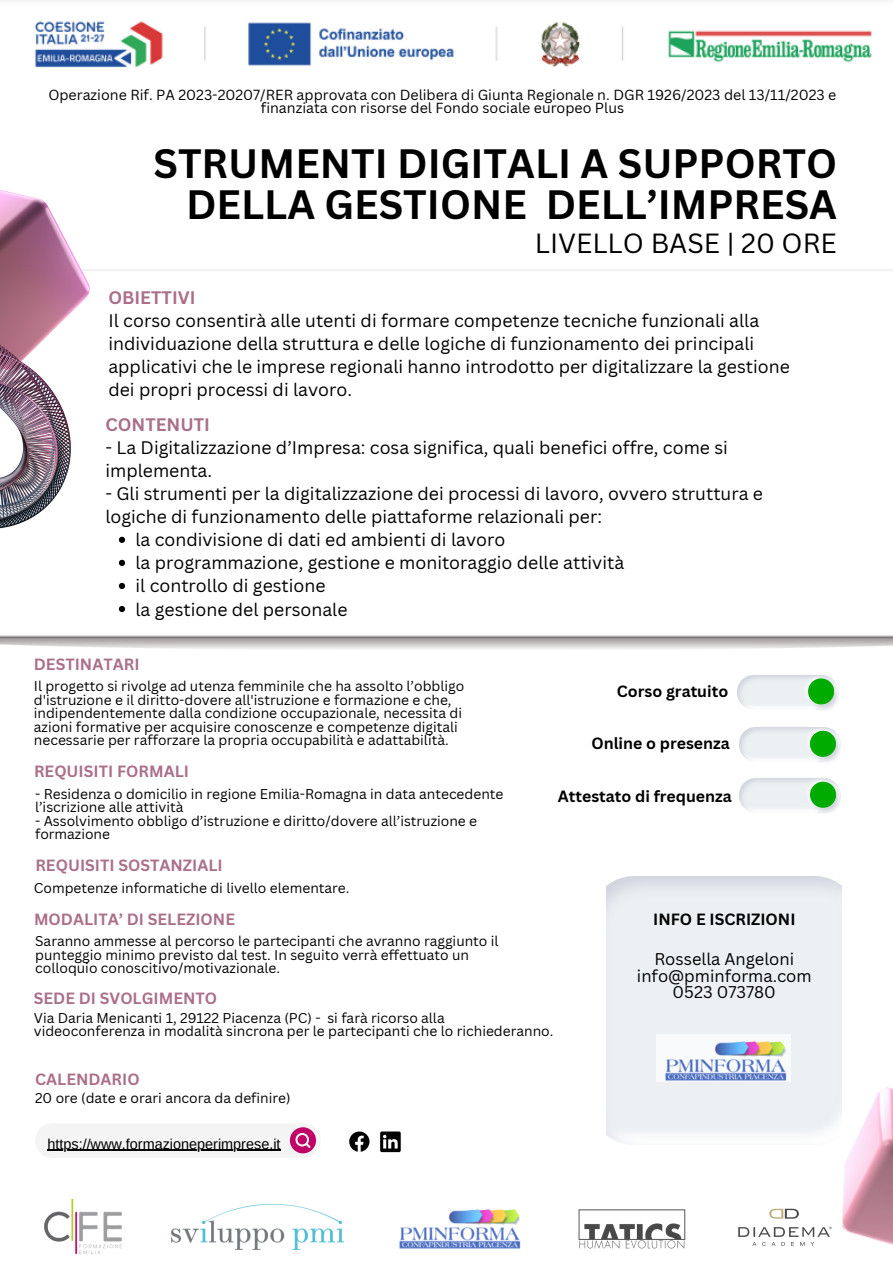
<style>
.page{position:relative;width:893px;height:1263px;background:#fff}
.page>*{position:absolute;margin:0;border:0;box-sizing:border-box;transform-origin:0 0}
.t1{font:700 39.9px/41.1px "Canva Sans";color:#000;text-align:right}
.t2{font:27px "Canva Sans";color:#000}
.t3{font:17.7px/23.1px "Canva Sans";color:#000}
.t4{font:700 17.7px "Canva Sans";color:#aa6f89}
.t5{font:16.58px "Canva Sans";color:#000}
.t6{font:700 15.83px "Canva Sans";color:#aa6f89}
.t7{font:700 15.83px "Canva Sans";color:#000}
.t8{font:14.4px "Arimo";color:#000}
.t9{font:14.25px/13.8px "Canva Sans";color:#000;text-align:center}
.t10{font:13.8px/13.5px "Canva Sans";color:#000}
</style>
<div class="page">
<img style="left:0;top:0;width:893px;height:68px">
<img style="left:44px;top:1199px;width:78px;height:56px">
<img style="left:172px;top:1205px;width:171px;height:45px">
<img style="left:399px;top:1209px;width:122px;height:40px">
<img style="left:578px;top:1209px;width:108px;height:40px">
<svg style="left:738px;top:1227px;width:55px;height:19px"></svg>
<svg style="left:769px;top:1209px;width:24px;height:9px"></svg>
<img style="left:0;top:190px;width:89px;height:139px">
<img style="left:738px;top:675px;width:101px;height:35px">
<svg style="left:808px;top:678px;width:26px;height:26px"></svg>
<img style="left:740px;top:727px;width:101px;height:35px">
<svg style="left:810px;top:731px;width:26px;height:26px"></svg>
<img style="left:740px;top:778px;width:101px;height:35px">
<svg style="left:810px;top:782px;width:26px;height:25px"></svg>
<img style="left:0;top:329px;width:71px;height:200px">
<img style="left:793px;top:1087px;width:100px;height:159px">
<div style="left:35px;top:1123px;width:286px;height:35px;background:#f4f4f4;border-radius:17px"></div>
<div style="left:290px;top:1127px;width:26px;height:26px;background:#c00266;border-radius:50%"></div>
<svg style="left:295px;top:1133px;width:15px;height:15px"></svg>
<svg style="left:349px;top:1131px;width:20px;height:21px"></svg>
<svg style="left:380px;top:1131px;width:21px;height:21px"></svg>
<svg style="left:119px;top:537px;width:6px;height:6px"></svg>
<svg style="left:119px;top:560px;width:6px;height:6px"></svg>
<svg style="left:119px;top:583px;width:6px;height:6px"></svg>
<svg style="left:119px;top:606px;width:6px;height:6px"></svg>
<img style="left:656px;top:1034px;width:135px;height:47px">
<hr style="left:47px;top:1149px;width:234px;height:1px;background:#000">
<p class="t9" style="left:48px;top:87px;width:789px">Operazione Rif. PA 2023-20207/RER approvata con Delibera di Giunta Regionale n. DGR 1926/2023 del 13/11/2023 e finanziata con risorse del Fondo sociale europeo Plus</p>
<p class="t1" style="left:153px;top:142px;width:685px">STRUMENTI DIGITALI A SUPPORTO<br>DELLA GESTIONE DELL’IMPRESA</p>
<p class="t2" style="left:535px;top:224px;width:304px">LIVELLO BASE | 20 ORE</p>
<p class="t4" style="left:108px;top:285px;width:89px">OBIETTIVI</p>
<p class="t3" style="left:108px;top:309px;width:683px">Il corso consentirà alle utenti di formare competenze tecniche funzionali alla individuazione della struttura e delle logiche di funzionamento dei principali applicativi che le imprese regionali hanno introdotto per digitalizzare la gestione</p>
<p class="t3" style="left:108px;top:378px;width:245px">dei propri processi di lavoro.</p>
<p class="t4" style="left:105px;top:412px;width:106px">CONTENUTI</p>
<p class="t3" style="left:105px;top:436px;width:624px">- La Digitalizzazione d’Impresa: cosa significa, quali benefici offre, come si implementa.</p>
<p class="t3" style="left:105px;top:482px;width:659px">- Gli strumenti per la digitalizzazione dei processi di lavoro, ovvero struttura e logiche di funzionamento delle piattaforme relazionali per:</p>
<p class="t3" style="left:135px;top:528px;width:371px">la condivisione di dati ed ambienti di lavoro</p>
<p class="t3" style="left:135px;top:551px;width:490px">la programmazione, gestione e monitoraggio delle attività</p>
<p class="t3" style="left:135px;top:574px;width:192px">il controllo di gestione</p>
<p class="t3" style="left:135px;top:597px;width:214px">la gestione del personale</p>
<p class="t6" style="left:34px;top:653px;width:107px">DESTINATARI</p>
<p class="t10" style="left:34px;top:679px;width:432px">Il progetto si rivolge ad utenza femminile che ha assolto l’obbligo d'istruzione e il diritto-dovere all'istruzione e formazione e che, indipendentemente dalla condizione occupazionale, necessita di azioni formative per acquisire conoscenze e competenze digitali necessarie per rafforzare la propria occupabilità e adattabilità.</p>
<p class="t6" style="left:34px;top:760px;width:156px">REQUISITI FORMALI</p>
<p class="t10" style="left:35px;top:786px;width:470px">- Residenza o domicilio in regione Emilia-Romagna in data antecedente l’iscrizione alle attività</p>
<p class="t10" style="left:35px;top:813px;width:443px">- Assolvimento obbligo d’istruzione e diritto/dovere all’istruzione e formazione</p>
<p class="t7" style="left:617px;top:680px;width:113px">Corso gratuito</p>
<p class="t7" style="left:591px;top:732px;width:140px">Online o presenza</p>
<p class="t7" style="left:558px;top:785px;width:175px">Attestato di frequenza</p>
<p class="t6" style="left:35px;top:854px;width:189px">REQUISITI SOSTANZIALI</p>
<p class="t6" style="left:34px;top:908px;width:202px">MODALITA’ DI SELEZIONE</p>
<p class="t10" style="left:35px;top:934px;width:465px">Saranno ammesse al percorso le partecipanti che avranno raggiunto il punteggio minimo previsto dal test. In seguito verrà effettuato un colloquio conoscitivo/motivazionale.</p>
<p class="t10" style="left:34px;top:880px;width:317px">Competenze informatiche di livello elementare.</p>
<p class="t6" style="left:34px;top:987px;width:185px">SEDE DI SVOLGIMENTO</p>
<p class="t10" style="left:34px;top:1010px;width:521px">Via Daria Menicanti 1, 29122 Piacenza (PC) - si farà ricorso alla videoconferenza in modalità sincrona per le partecipanti che lo richiederanno.</p>
<p class="t6" style="left:35px;top:1068px;width:106px">CALENDARIO</p>
<p class="t10" style="left:35px;top:1091px;width:257px">20 ore (date e orari ancora da definire)</p>
<p class="t8" style="left:47px;top:1135px;width:235px">https://www.formazioneperimprese.it</p>
<p class="t7" style="left:653px;top:908px;width:144px">INFO E ISCRIZIONI</p>
<p class="t5" style="left:654px;top:948px;width:141px">Rossella Angeloni</p>
<p class="t5" style="left:637px;top:964px;width:176px">info@pminforma.com</p>
<p class="t5" style="left:672px;top:980px;width:105px">0523 073780</p>
</div>
